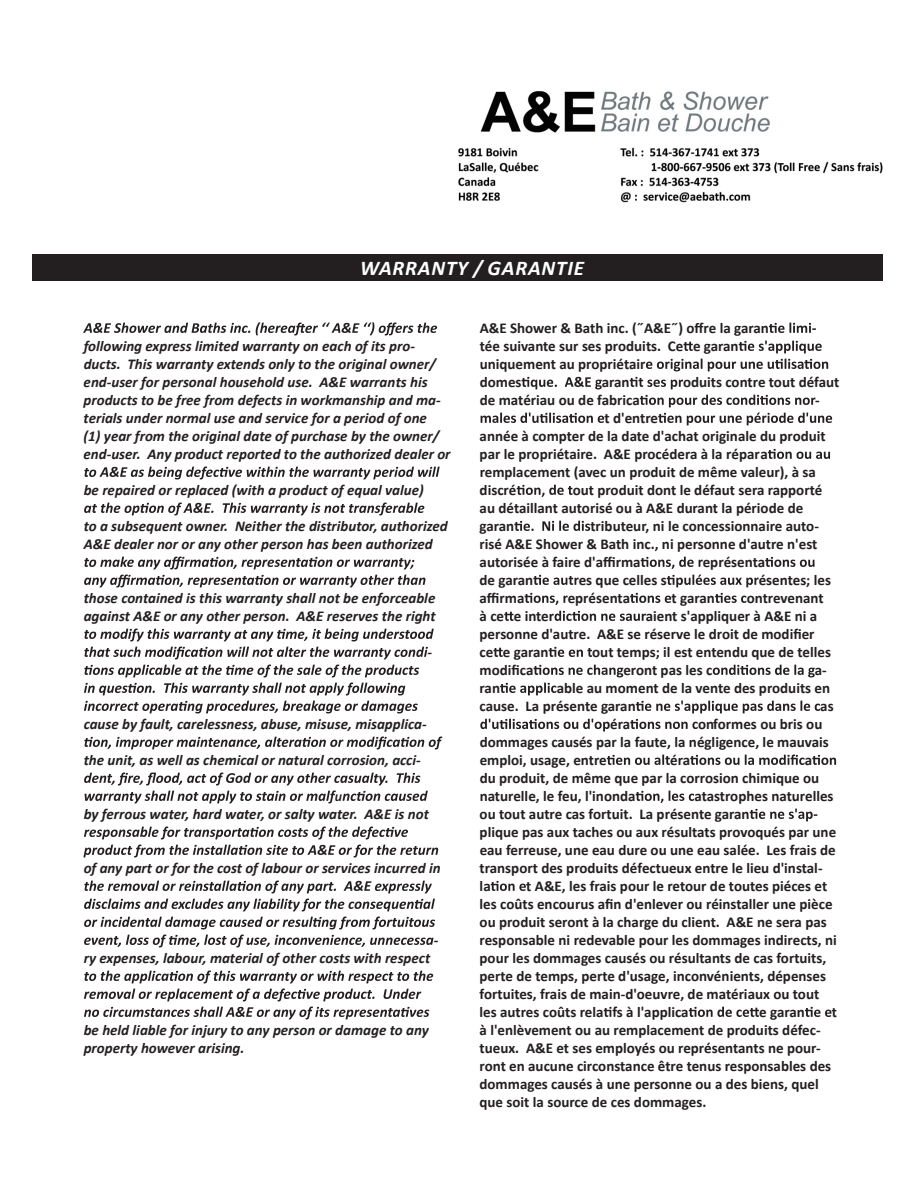
<style>
.page{position:relative;width:918px;height:1188px;background:#fff}
.page>*{position:absolute;margin:0;border:0;box-sizing:border-box;transform-origin:0 0}
.t1{font:italic 700 21px "Calibri";letter-spacing:.04em;color:#fff}
.t2{font:700 15px/18px "Calibri";color:#231f20}
.t3{font:italic 700 15px/18px "Calibri";color:#231f20}
.t4{font:italic 600 13.5px "Myriad Pro";color:#231f20}
</style>
<div class="page">
<div style="left:32px;top:254px;width:850px;height:27px;background:#231f20"></div>
<svg style="left:83px;top:322px;width:354px;height:13px"></svg>
<svg style="left:84px;top:467px;width:356px;height:12px"></svg>
<svg style="left:84px;top:503px;width:340px;height:12px"></svg>
<svg style="left:84px;top:557px;width:330px;height:12px"></svg>
<svg style="left:84px;top:575px;width:341px;height:12px"></svg>
<svg style="left:84px;top:629px;width:350px;height:12px"></svg>
<svg style="left:84px;top:647px;width:344px;height:12px"></svg>
<svg style="left:84px;top:665px;width:335px;height:12px"></svg>
<svg style="left:84px;top:683px;width:321px;height:12px"></svg>
<svg style="left:84px;top:701px;width:334px;height:12px"></svg>
<svg style="left:84px;top:737px;width:358px;height:12px"></svg>
<svg style="left:84px;top:773px;width:336px;height:12px"></svg>
<svg style="left:85px;top:791px;width:343px;height:12px"></svg>
<svg style="left:84px;top:827px;width:324px;height:12px"></svg>
<svg style="left:83px;top:845px;width:355px;height:12px"></svg>
<svg style="left:84px;top:881px;width:348px;height:12px"></svg>
<svg style="left:84px;top:899px;width:351px;height:12px"></svg>
<svg style="left:84px;top:917px;width:351px;height:12px"></svg>
<svg style="left:84px;top:935px;width:350px;height:12px"></svg>
<svg style="left:84px;top:971px;width:349px;height:12px"></svg>
<svg style="left:84px;top:989px;width:337px;height:12px"></svg>
<svg style="left:84px;top:1007px;width:345px;height:12px"></svg>
<svg style="left:769px;top:323px;width:47px;height:10px"></svg>
<svg style="left:684px;top:342px;width:9px;height:9px"></svg>
<svg style="left:739px;top:341px;width:83px;height:12px"></svg>
<svg style="left:646px;top:359px;width:182px;height:12px"></svg>
<svg style="left:522px;top:377px;width:80px;height:12px"></svg>
<svg style="left:630px;top:377px;width:53px;height:12px"></svg>
<svg style="left:640px;top:395px;width:175px;height:12px"></svg>
<svg style="left:481px;top:413px;width:123px;height:10px"></svg>
<svg style="left:658px;top:413px;width:174px;height:12px"></svg>
<svg style="left:768px;top:449px;width:62px;height:10px"></svg>
<svg style="left:517px;top:485px;width:56px;height:12px"></svg>
<svg style="left:514px;top:521px;width:76px;height:10px"></svg>
<svg style="left:641px;top:557px;width:62px;height:12px"></svg>
<svg style="left:765px;top:557px;width:50px;height:10px"></svg>
<svg style="left:533px;top:575px;width:46px;height:10px"></svg>
<svg style="left:667px;top:575px;width:92px;height:12px"></svg>
<svg style="left:525px;top:593px;width:43px;height:12px"></svg>
<svg style="left:630px;top:593px;width:41px;height:10px"></svg>
<svg style="left:715px;top:593px;width:31px;height:10px"></svg>
<svg style="left:504px;top:612px;width:10px;height:9px"></svg>
<svg style="left:555px;top:611px;width:91px;height:10px"></svg>
<svg style="left:493px;top:648px;width:10px;height:9px"></svg>
<svg style="left:549px;top:647px;width:43px;height:10px"></svg>
<svg style="left:534px;top:665px;width:89px;height:12px"></svg>
<svg style="left:713px;top:665px;width:102px;height:12px"></svg>
<svg style="left:500px;top:683px;width:56px;height:12px"></svg>
<svg style="left:636px;top:701px;width:184px;height:12px"></svg>
<svg style="left:480px;top:719px;width:130px;height:13px"></svg>
<svg style="left:630px;top:719px;width:68px;height:10px"></svg>
<svg style="left:607px;top:755px;width:63px;height:10px"></svg>
<svg style="left:690px;top:755px;width:115px;height:10px"></svg>
<svg style="left:812px;top:755px;width:24px;height:10px"></svg>
<svg style="left:636px;top:791px;width:58px;height:12px"></svg>
<svg style="left:750px;top:809px;width:67px;height:12px"></svg>
<svg style="left:491px;top:881px;width:35px;height:10px"></svg>
<svg style="left:604px;top:1007px;width:13px;height:10px"></svg>
<svg style="left:689px;top:1007px;width:70px;height:10px"></svg>
<svg style="left:805px;top:1007px;width:26px;height:10px"></svg>
<img style="left:458px;top:91px;width:424px;height:112px">
<h1 class="t1" style="left:360px;top:253px;width:225px">WARRANTY / GARANTIE</h1>
<p class="t3" style="left:84px;top:336px;width:368px">following express limited warranty on each of its pro&shy;ducts. This warranty extends only to the original owner/ end-user for personal household use. A&amp;E warrants his products to be free from defects in workmanship and ma&shy;terials under normal use and service for a period of one<br>(1) year from the original date of purchase by the owner/ end-user. Any product reported to the authorized dealer or</p>
<p class="t3" style="left:84px;top:480px;width:342px">be repaired or replaced (with a product of equal value)</p>
<p class="t3" style="left:84px;top:516px;width:366px">to a subsequent owner. Neither the distributor, authorized<br>A&amp;E dealer nor or any other person has been authorized</p>
<p class="t3" style="left:84px;top:588px;width:353px">those contained is this warranty shall not be enforceable against A&amp;E or any other person. A&amp;E reserves the right</p>
<p class="t3" style="left:427px;top:642px;width:6px">-</p>
<p class="t3" style="left:84px;top:714px;width:345px">cause by fault, carelessness, abuse, misuse, misapplica-</p>
<p class="t3" style="left:84px;top:750px;width:339px">the unit, as well as chemical or natural corrosion, acci-</p>
<p class="t4" style="left:335px;top:788px;width:9px">u</p>
<p class="t3" style="left:84px;top:804px;width:347px">by ferrous water, hard water, or salty water. A&amp;E is not</p>
<p class="t3" style="left:84px;top:858px;width:359px">of any part or for the cost of labour or services incurred in</p>
<p class="t3" style="left:434px;top:930px;width:6px">-</p>
<p class="t3" style="left:84px;top:948px;width:348px">ry expenses, labour, material of other costs with respect</p>
<p class="t3" style="left:84px;top:1020px;width:347px">be held liable for injury to any person or damage to any property however arising.</p>
<p class="t2" style="left:480px;top:318px;width:291px">A&amp;E Shower &amp; Bath inc. (˝A&amp;E˝) offre la garan tée suivante sur ses produits. Ce e garan uniquement au propriétair<br>domes</p>
<p class="t2" style="left:602px;top:372px;width:29px">aran</p>
<p class="t2" style="left:683px;top:372px;width:158px">oduits contre tout défaut</p>
<p class="t2" style="left:480px;top:390px;width:162px">de matériau ou de fabrica</p>
<p class="t2" style="left:815px;top:390px;width:6px">-</p>
<p class="t2" style="left:480px;top:408px;width:348px;text-indent:125px">t d'entre<br>année à compter de la date d'achat originale du produit par le propriétaire. A&amp;E procédera à la répara remplacement (avec un produit de même valeur), à sa discré</p>
<p class="t2" style="left:480px;top:480px;width:344px;text-indent:93px">out produit dont le défaut sera rapporté au détaillant autorisé ou à A&amp;E durant la période de garan</p>
<p class="t2" style="left:480px;top:516px;width:341px;text-align:justify;text-indent:111px">tributeur, ni le concessionnaire auto&shy;risé A&amp;E Shower &amp; Bath inc., ni personne d'autre n'est autorisée à faire d'affirma</p>
<p class="t2" style="left:703px;top:552px;width:64px">eprésenta</p>
<p class="t2" style="left:480px;top:570px;width:55px">de garan</p>
<p class="t2" style="left:579px;top:570px;width:90px">es que celles s</p>
<p class="t2" style="left:759px;top:570px;width:74px">ésentes; les</p>
<p class="t2" style="left:480px;top:588px;width:46px">affirma</p>
<p class="t2" style="left:568px;top:588px;width:64px">eprésenta</p>
<p class="t2" style="left:672px;top:588px;width:45px">t garan</p>
<p class="t2" style="left:747px;top:588px;width:78px">ontrevenant</p>
<p class="t2" style="left:480px;top:606px;width:76px">à ce e inter</p>
<p class="t2" style="left:480px;top:606px;width:339px;text-indent:166px">aient s'appliquer à A&amp;E ni a personne d'autre. A&amp;E se réserve le droit de modifier ce e garan</p>
<p class="t2" style="left:592px;top:642px;width:240px">out temps; il est entendu que de telles</p>
<p class="t2" style="left:480px;top:660px;width:55px">modifica</p>
<p class="t2" style="left:623px;top:660px;width:90px">eront pas les c</p>
<p class="t2" style="left:815px;top:660px;width:13px">a-</p>
<p class="t2" style="left:480px;top:678px;width:22px">ran</p>
<p class="t2" style="left:480px;top:678px;width:352px;text-indent:77px">able au moment de la vente des produits en cause. La présente garan</p>
<p class="t2" style="left:820px;top:696px;width:15px">as</p>
<p class="t2" style="left:480px;top:714px;width:351px;text-indent:218px">onformes ou bris ou dommages causés par la faute, la négligence, le mauvais emploi, usage, entre</p>
<p class="t2" style="left:610px;top:714px;width:21px">éra</p>
<p class="t2" style="left:670px;top:750px;width:21px">éra</p>
<p class="t2" style="left:480px;top:750px;width:341px;text-indent:325px">a du produit, de même que par la corrosion chimique ou naturelle, le feu, l'inonda</p>
<p class="t2" style="left:480px;top:786px;width:358px;text-indent:215px">atastrophes naturelles ou tout autre cas fortuit. La présente garan<br>plique pas aux taches ou aux résultats provoqués par une eau ferreuse, une eau dure ou une eau salée. Les frais de transport des produits défectueux entre le lieu d'instal&shy;la</p>
<p class="t2" style="left:480px;top:876px;width:359px;text-indent:47px">t A&amp;E, les frais pour le retour de toutes piéces et les coûts encourus afin d'enlever ou réinstaller une pièce ou produit seront à la charge du client. A&amp;E ne sera pas responsable ni redevable pour les dommages indirects, ni pour les dommages causés ou résultants de cas fortuits, perte de temps, perte d'usage, inconvénients, dépenses fortuites, frais de main-d'oeuvre, de matériaux ou tout les autres coûts rela s à l'applica</p>
<p class="t2" style="left:759px;top:1002px;width:47px">e garan</p>
<p class="t2" style="left:832px;top:1002px;width:7px">t</p>
<p class="t2" style="left:480px;top:1020px;width:353px">à l'enlèvement ou au remplacement de produits défec&shy;tueux. A&amp;E et ses employés ou représentants ne pour&shy;ront en aucune circonstance être tenus responsables des dommages causés à une personne ou a des biens, quel que soit la source de ces dommages.</p>
</div>
